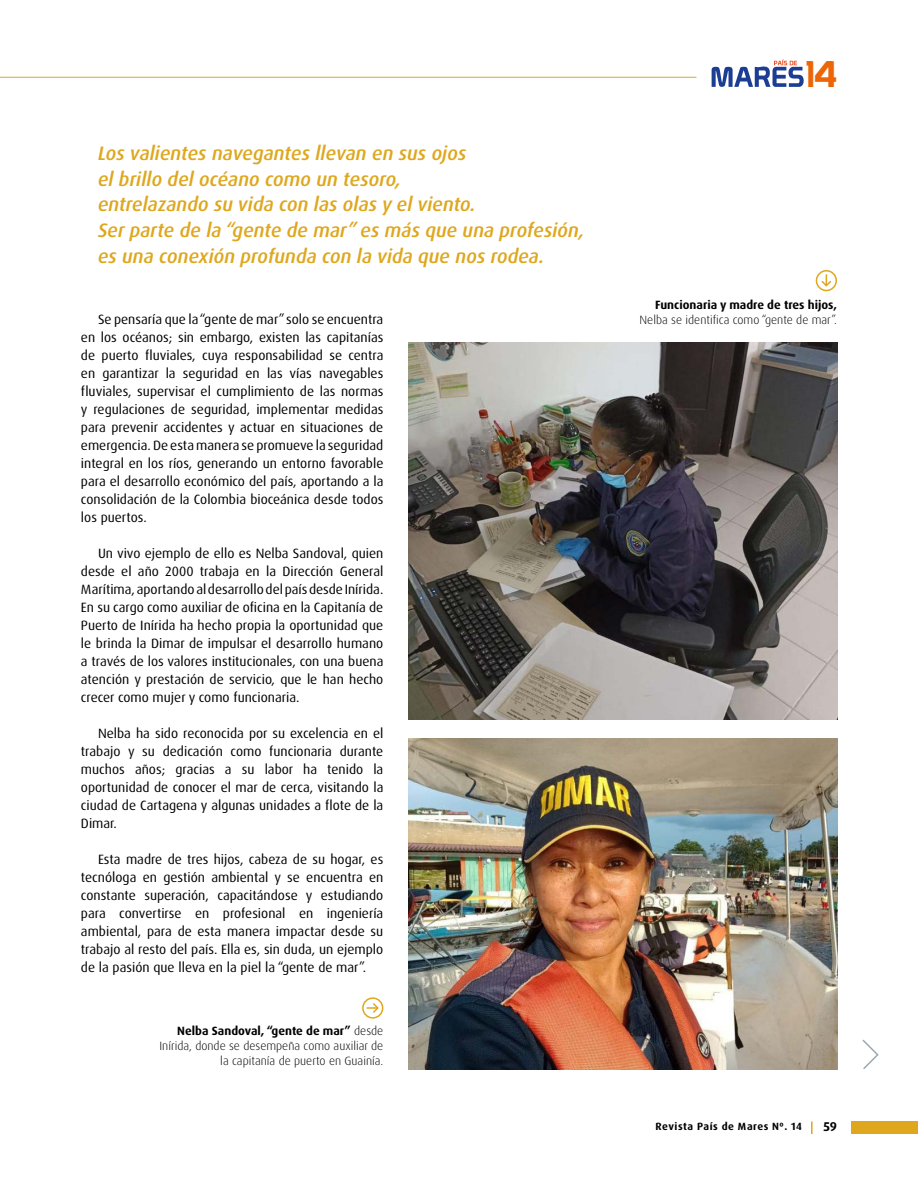
<style>
.page{position:relative;width:918px;height:1188px;background:#fff}
.page>*{position:absolute;margin:0;border:0;box-sizing:border-box;transform-origin:0 0}
.t1{font:36.3px "Prototype";color:#ec6608}
.t2{font:italic 500 19.5px/25.8px "Dax Pro";color:#dea71d}
.t3{font:13.5px/18px "Dax Pro";color:#000;text-align:justify}
.t4{font:700 12.75px "Dax Pro";color:#000}
.t5{font:300 12px/15px "Dax Pro";color:#000;text-align:right}
.t6{font:700 12px "Dax Pro";color:#000}
.t7{font:700 10.5px "Dax Pro";letter-spacing:.05em;color:#000}
.s1{font-weight:700}
</style>
<div class="page">
<svg style="left:811px;top:1121px;width:2px;height:13px"></svg>
<div style="left:852px;top:1121px;width:66px;height:13px;background:#dea71d"></div>
<div style="left:362px;top:997px;width:21px;height:22px;border:2px solid #dea71d;border-radius:50%"></div>
<svg style="left:367px;top:1002px;width:13px;height:12px"></svg>
<div style="left:816px;top:270px;width:21px;height:21px;border:2px solid #dea71d;border-radius:50%"></div>
<svg style="left:820px;top:275px;width:13px;height:13px"></svg>
<img style="left:409px;top:342px;width:428px;height:378px">
<img style="left:409px;top:738px;width:428px;height:331px">
<svg style="left:862px;top:1039px;width:17px;height:30px"></svg>
<svg style="left:712px;top:60px;width:92px;height:27px"></svg>
<hr style="left:0;top:77px;width:696px;height:1px;background:#dea71d">
<h2 class="t2" style="left:98px;top:140px;width:488px">Los valientes navegantes llevan en sus ojos<br>el brillo del océano como un tesoro,<br>entrelazando su vida con las olas y el viento.<br>Ser parte de la “gente de mar” es más que una profesión, es una conexión profunda con la vida que nos rodea.</h2>
<p class="t3" style="left:81px;top:310px;width:304px;text-indent:17px">Se pensaría que la “gente de mar” solo se encuentra en los océanos; sin embargo, existen las capitanías de puerto fluviales, cuya responsabilidad se centra en garantizar la seguridad en las vías navegables fluviales, supervisar el cumplimiento de las normas y regulaciones de seguridad, implementar medidas para prevenir accidentes y actuar en situaciones de emergencia. De esta manera se promueve la seguridad integral en los ríos, generando un entorno favorable para el desarrollo económico del país, aportando a la consolidación de la Colombia bioceánica desde todos los puertos.</p>
<p class="t3" style="left:81px;top:544px;width:304px;text-indent:17px">Un vivo ejemplo de ello es Nelba Sandoval, quien desde el año 2000 trabaja en la Dirección General Marítima, aportando al desarrollo del país desde Inírida.<br>En su cargo como auxiliar de oficina en la Capitanía de Puerto de Inírida ha hecho propia la oportunidad que le brinda la Dimar de impulsar el desarrollo humano a través de los valores institucionales, con una buena atención y prestación de servicio, que le han hecho crecer como mujer y como funcionaria.</p>
<p class="t3" style="left:81px;top:724px;width:304px;text-indent:17px">Nelba ha sido reconocida por su excelencia en el trabajo y su dedicación como funcionaria durante muchos años; gracias a su labor ha tenido la oportunidad de conocer el mar de cerca, visitando la ciudad de Cartagena y algunas unidades a flote de la Dimar.</p>
<p class="t3" style="left:81px;top:850px;width:304px;text-indent:17px">Esta madre de tres hijos, cabeza de su hogar, es tecnóloga en gestión ambiental y se encuentra en constante superación, capacitándose y estudiando para convertirse en profesional en ingeniería ambiental, para de esta manera impactar desde su trabajo al resto del país. Ella es, sin duda, un ejemplo de la pasión que lleva en la piel la “gente de mar”.</p>
<p class="t5" style="left:159px;top:1024px;width:225px"><span class="s1">Nelba Sandoval, “gente de mar”</span> desde<br>Inírida, donde se desempeña como auxiliar de la capitanía de puerto en Guainía.</p>
<h1 class="t1" style="left:806px;top:52px;width:33px">14</h1>
<p class="t6" style="left:655px;top:297px;width:183px">Funcionaria y madre de tres hijos,</p>
<p class="t5" style="left:640px;top:312px;width:199px">Nelba se identifica como “gente de mar”.</p>
<p class="t7" style="left:656px;top:1120px;width:148px">Revista País de Mares Nº. 14</p>
<p class="t4" style="left:824px;top:1118px;width:15px">59</p>
</div>
